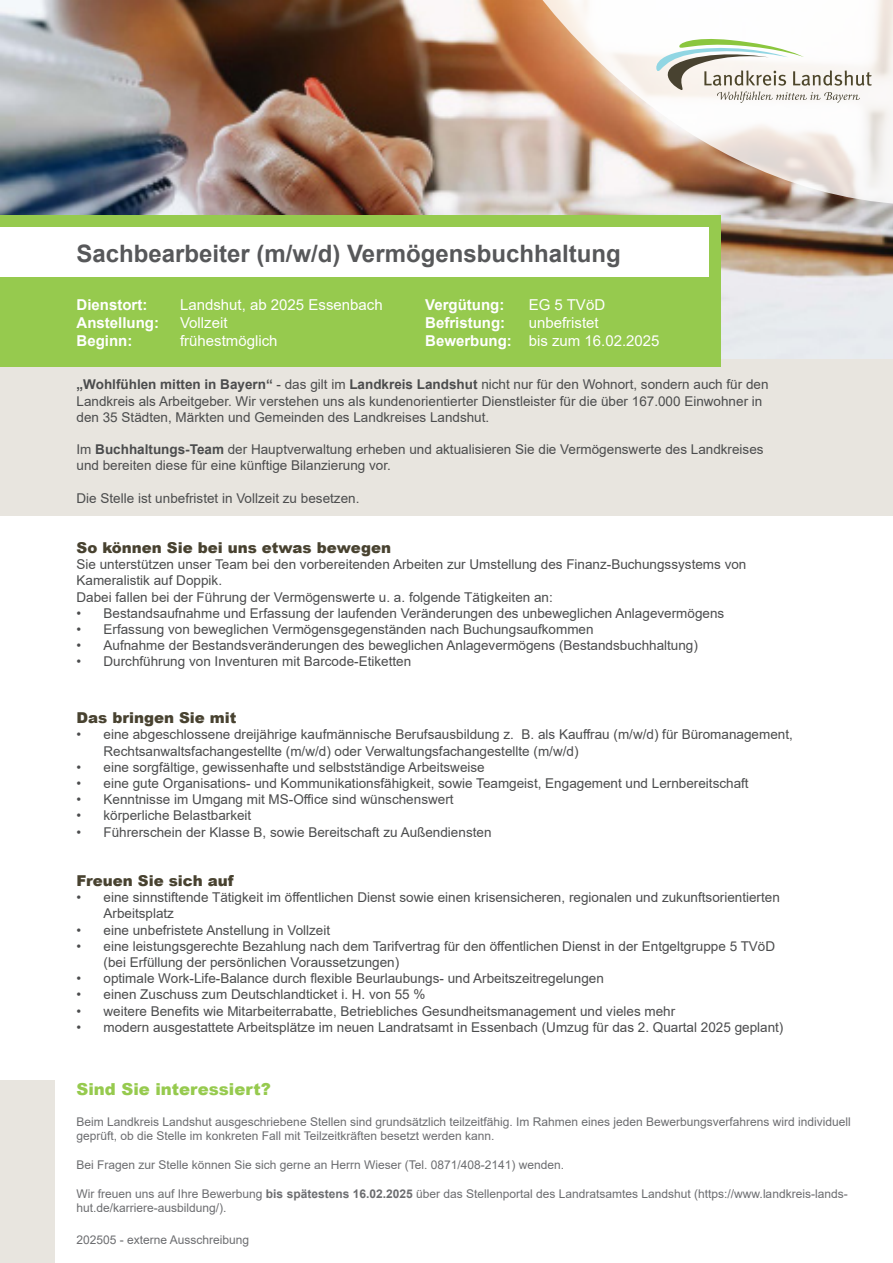
<style>
.page{position:relative;width:893px;height:1263px;background:#fff}
.page>*{position:absolute;margin:0;border:0;box-sizing:border-box;transform-origin:0 0}
.t1{font:700 24px "Arial";color:#57585a}
.t2{font:900 16.5px "Arial";color:#96ca4e}
.t3{font:15px "Arial";color:#fff}
.t4{font:900 15px "Arial";color:#484230}
.t5{font:700 15px "Arial";color:#fff}
.t6{font:13.5px/16.2px "Arial";color:#4b4c4d}
.t7{font:12px/14.4px "Arial";color:#6c6d70}
.s1{font-weight:700}
</style>
<div class="page">
<img style="left:0;top:0;width:893px;height:359px">
<div style="left:0;top:359px;width:893px;height:157px;background:#e8e5df"></div>
<svg style="left:520px;top:0;width:373px;height:205px"></svg>
<svg style="left:647px;top:36px;width:225px;height:67px"></svg>
<div style="left:0;top:215px;width:721px;height:152px;background:#96ca4e"></div>
<div style="left:0;top:227px;width:709px;height:49px;background:#fff"></div>
<div style="left:0;top:1081px;width:54px;height:182px;background:#e8e5df"></div>
<p class="t1" style="left:77px;top:237px;width:546px">Sachbearbeiter (m/w/d) Vermögensbuchhaltung</p>
<p class="t5" style="left:425px;top:294px;width:81px">Vergütung:</p>
<p class="t3" style="left:529px;top:294px;width:78px">EG 5 TVöD</p>
<p class="t5" style="left:425px;top:312px;width:81px">Befristung:</p>
<p class="t3" style="left:529px;top:312px;width:72px">unbefristet</p>
<p class="t3" style="left:425px;top:330px;width:236px"><span class="s1">Bewerbung:</span> bis zum 16.02.2025</p>
<p class="t5" style="left:77px;top:294px;width:72px">Dienstort:</p>
<p class="t3" style="left:180px;top:294px;width:204px">Landshut, ab 2025 Essenbach</p>
<p class="t5" style="left:77px;top:312px;width:84px">Anstellung:</p>
<p class="t3" style="left:180px;top:312px;width:49px">Vollzeit</p>
<p class="t5" style="left:77px;top:330px;width:57px">Beginn:</p>
<p class="t3" style="left:180px;top:330px;width:99px">frühestmöglich</p>
<p class="t6" style="left:77px;top:376px;width:693px"><span class="s1">„Wohlfühlen mitten in Bayern“</span> - das gilt im <span class="s1">Landkreis Landshut</span> nicht nur für den Wohnort, sondern auch für den<br>Landkreis als Arbeitgeber. Wir verstehen uns als kundenorientierter Dienstleister für die über 167.000 Einwohner in den 35 Städten, Märkten und Gemeinden des Landkreises Landshut.</p>
<p class="t6" style="left:77px;top:441px;width:689px">Im <span class="s1">Buchhaltungs-Team</span> der Hauptverwaltung erheben und aktualisieren Sie die Vermögenswerte des Landkreises und bereiten diese für eine künftige Bilanzierung vor.</p>
<p class="t6" style="left:77px;top:490px;width:284px">Die Stelle ist unbefristet in Vollzeit zu besetzen.</p>
<p class="t4" style="left:77px;top:537px;width:316px">So können Sie bei uns etwas bewegen</p>
<p class="t6" style="left:77px;top:556px;width:671px">Sie unterstützen unser Team bei den vorbereitenden Arbeiten zur Umstellung des Finanz-Buchungssystems von<br>Kameralistik auf Doppik.</p>
<p class="t6" style="left:77px;top:589px;width:478px">Dabei fallen bei der Führung der Vermögenswerte u. a. folgende Tätigkeiten an:</p>
<p class="t6" style="left:77px;top:605px;width:649px">• Bestandsaufnahme und Erfassung der laufenden Veränderungen des unbeweglichen Anlagevermögens</p>
<p class="t6" style="left:77px;top:621px;width:519px">• Erfassung von beweglichen Vermögensgegenständen nach Buchungsaufkommen</p>
<p class="t6" style="left:77px;top:637px;width:623px">• Aufnahme der Bestandsveränderungen des beweglichen Anlagevermögens (Bestandsbuchhaltung)</p>
<p class="t6" style="left:77px;top:653px;width:336px">• Durchführung von Inventuren mit Barcode-Etiketten</p>
<p class="t4" style="left:77px;top:707px;width:161px">Das bringen Sie mit</p>
<p class="t6" style="left:104px;top:726px;width:691px;text-indent:-27px">• eine abgeschlossene dreijährige kaufmännische Berufsausbildung z. B. als Kauffrau (m/w/d) für Büromanagement,<br>Rechtsanwaltsfachangestellte (m/w/d) oder Verwaltungsfachangestellte (m/w/d)</p>
<p class="t6" style="left:77px;top:759px;width:410px">• eine sorgfältige, gewissenhafte und selbstständige Arbeitsweise</p>
<p class="t6" style="left:77px;top:775px;width:674px">• eine gute Organisations- und Kommunikationsfähigkeit, sowie Teamgeist, Engagement und Lernbereitschaft</p>
<p class="t6" style="left:77px;top:791px;width:379px">• Kenntnisse im Umgang mit MS-Office sind wünschenswert</p>
<p class="t6" style="left:77px;top:807px;width:176px">• körperliche Belastbarkeit</p>
<p class="t6" style="left:77px;top:824px;width:416px">• Führerschein der Klasse B, sowie Bereitschaft zu Außendiensten</p>
<p class="t4" style="left:77px;top:870px;width:158px">Freuen Sie sich auf</p>
<p class="t6" style="left:104px;top:889px;width:678px;text-indent:-27px">• eine sinnstiftende Tätigkeit im öffentlichen Dienst sowie einen krisensicheren, regionalen und zukunftsorientierten<br>Arbeitsplatz</p>
<p class="t6" style="left:77px;top:922px;width:255px">• eine unbefristete Anstellung in Vollzeit</p>
<p class="t6" style="left:104px;top:938px;width:673px;text-indent:-27px">• eine leistungsgerechte Bezahlung nach dem Tarifvertrag für den öffentlichen Dienst in der Entgeltgruppe 5 TVöD (bei Erfüllung der persönlichen Voraussetzungen)</p>
<p class="t6" style="left:77px;top:970px;width:529px">• optimale Work-Life-Balance durch flexible Beurlaubungs- und Arbeitszeitregelungen</p>
<p class="t6" style="left:77px;top:986px;width:350px">• einen Zuschuss zum Deutschlandticket i. H. von 55 %</p>
<p class="t6" style="left:77px;top:1003px;width:600px">• weitere Benefits wie Mitarbeiterrabatte, Betriebliches Gesundheitsmanagement und vieles mehr</p>
<p class="t6" style="left:77px;top:1019px;width:708px">• modern ausgestattete Arbeitsplätze im neuen Landratsamt in Essenbach (Umzug für das 2. Quartal 2025 geplant)</p>
<p class="t2" style="left:77px;top:1077px;width:196px">Sind Sie interessiert?</p>
<p class="t7" style="left:77px;top:1114px;width:776px">Beim Landkreis Landshut ausgeschriebene Stellen sind grundsätzlich teilzeitfähig. Im Rahmen eines jeden Bewerbungsverfahrens wird individuell geprüft, ob die Stelle im konkreten Fall mit Teilzeitkräften besetzt werden kann.</p>
<p class="t7" style="left:77px;top:1157px;width:489px">Bei Fragen zur Stelle können Sie sich gerne an Herrn Wieser (Tel. 0871/408-2141) wenden.</p>
<p class="t7" style="left:77px;top:1186px;width:773px">Wir freuen uns auf Ihre Bewerbung <span class="s1">bis spätestens 16.02.2025</span> über das Stellenportal des Landratsamtes Landshut (https://www.landkreis-lands&shy;hut.de/karriere-ausbildung/).</p>
<p class="t7" style="left:77px;top:1232px;width:174px">202505 - externe Ausschreibung</p>
</div>
